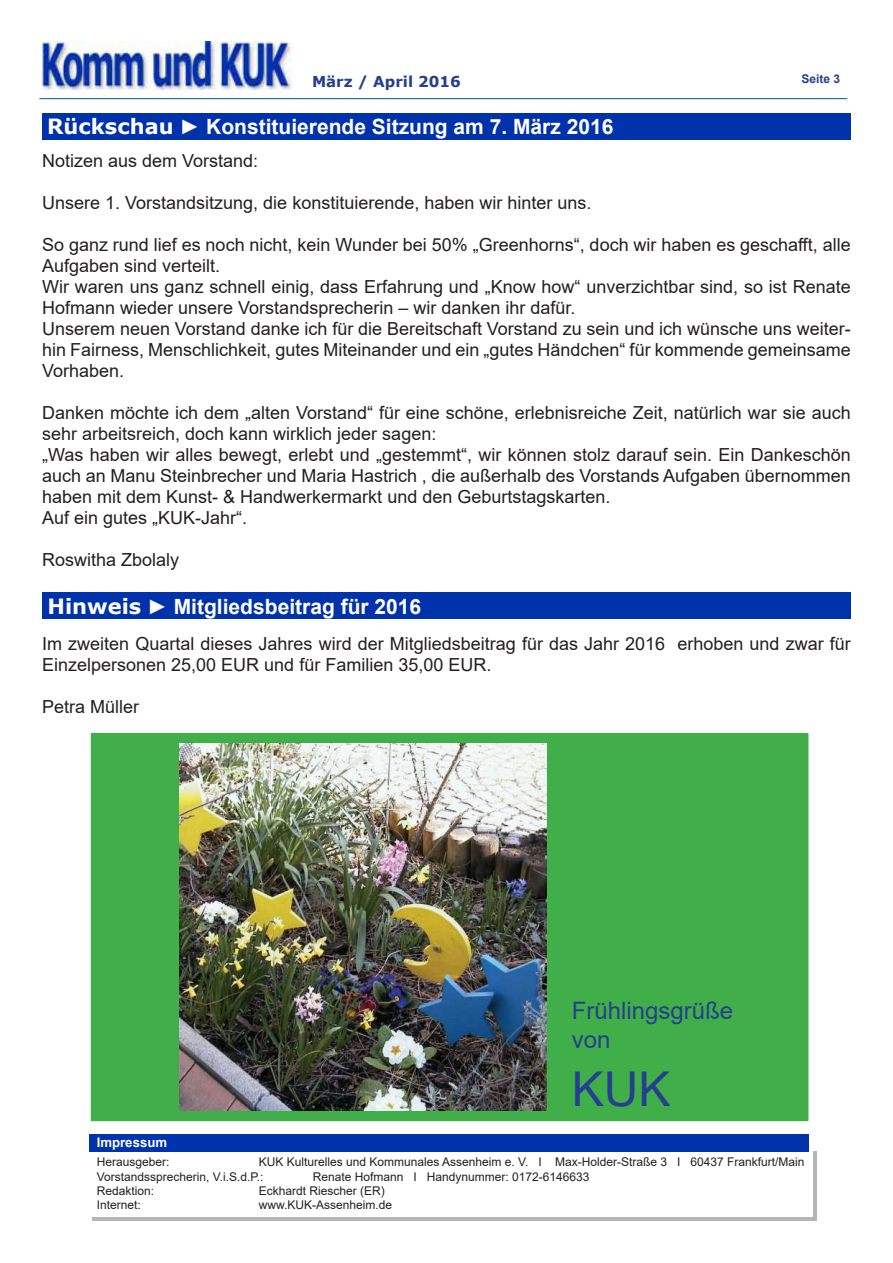
<style>
.page{position:relative;width:893px;height:1263px;background:#fff}
.page>*{position:absolute;margin:0;border:0;box-sizing:border-box;transform-origin:0 0}
.t1{font:48px "Arial";color:#253f8e}
.t2{font:24px "Arial";color:#253f8e}
.t3{font:700 21px "Arial";color:#fff}
.t4{font:18px/21px "Arial";color:#231f20}
.t5{font:16.8px "Verdana";color:#253f8e}
.t6{font:700 15px "Verdana";color:#253f8e}
.t7{font:700 13.2px "Arial";color:#fff}
.t8{font:12px "Arial";color:#231f20}
.t9{font:700 12px "Arial";color:#253f8e}
.s1{font-family:"Verdana";font-weight:400;font-size:16.8px}
.s2{font-family:"Verdana"}
</style>
<div class="page">
<div style="left:89px;top:731px;width:721px;height:392px;background:#40ae49;border:2px solid #fff"></div>
<div style="left:42px;top:113px;width:808px;height:27px;background:#0032ab"></div>
<img style="left:41px;top:42px;width:252px;height:47px">
<hr style="left:39px;top:98px;width:808px;height:1px;background:#0059a1">
<div style="left:92px;top:1151px;width:725px;height:69px;background:linear-gradient(to right,#b4b5b8,#b4b5b8)"></div>
<div style="left:90px;top:1147px;width:723px;height:69px;background:#fff"></div>
<div style="left:89px;top:1134px;width:719px;height:17px;background:#0032ab"></div>
<div style="left:43px;top:592px;width:808px;height:27px;background:#0032ab"></div>
<img style="left:180px;top:744px;width:366px;height:366px">
<p class="t5" style="left:317px;top:66px;width:117px">Oktober 2011</p>
<p class="t5" style="left:788px;top:66px;width:44px">Seite</p>
<p class="t9" style="left:801px;top:70px;width:47px">Seite 3<span class="s1">2</span></p>
<p class="t6" style="left:312px;top:71px;width:150px">März / April 2016</p>
<p class="t3" style="left:47px;top:112px;width:568px"><span class="s2">Rückschau</span> ► Konstituierende Sitzung am 7. März 2016</p>
<p class="t4" style="left:42px;top:150px;width:218px">Notizen aus dem Vorstand:</p>
<p class="t4" style="left:42px;top:192px;width:551px">Unsere 1. Vorstandsitzung, die konstituierende, haben wir hinter uns.</p>
<p class="t4" style="left:42px;top:234px;width:810px">So ganz rund lief es noch nicht, kein Wunder bei 50% „Greenhorns“, doch wir haben es geschafft, alle<br>Aufgaben sind verteilt.</p>
<p class="t4" style="left:42px;top:276px;width:810px">Wir waren uns ganz schnell einig, dass Erfahrung und „Know how“ unverzichtbar sind, so ist Renate<br>Hofmann wieder unsere Vorstandsprecherin – wir danken ihr dafür.</p>
<p class="t4" style="left:42px;top:318px;width:810px;text-align:justify">Unserem neuen Vorstand danke ich für die Bereitschaft Vorstand zu sein und ich wünsche uns weiter&shy;hin Fairness, Menschlichkeit, gutes Miteinander und ein „gutes Händchen“ für kommende gemeinsame Vorhaben.</p>
<p class="t4" style="left:42px;top:402px;width:810px">Danken möchte ich dem „alten Vorstand“ für eine schöne, erlebnisreiche Zeit, natürlich war sie auch sehr arbeitsreich, doch kann wirklich jeder sagen:</p>
<p class="t4" style="left:42px;top:444px;width:810px;text-align:justify">„Was haben wir alles bewegt, erlebt und „gestemmt“, wir können stolz darauf sein. Ein Dankeschön auch an Manu Steinbrecher und Maria Hastrich , die außerhalb des Vorstands Aufgaben übernommen haben mit dem Kunst- &amp; Handwerkermarkt und den Geburtstagskarten.</p>
<p class="t4" style="left:42px;top:507px;width:207px">Auf ein gutes „KUK-Jahr“.</p>
<p class="t4" style="left:42px;top:549px;width:139px">Roswitha Zbolaly</p>
<p class="t3" style="left:47px;top:592px;width:375px"><span class="s2">Hinweis</span> ► Mitgliedsbeitrag für 2016</p>
<p class="t4" style="left:42px;top:633px;width:810px">Im zweiten Quartal dieses Jahres wird der Mitgliedsbeitrag für das Jahr 2016 erhoben und zwar für<br>Einzelpersonen 25,00 EUR und für Familien 35,00 EUR.</p>
<p class="t4" style="left:42px;top:696px;width:99px">Petra Müller</p>
<p class="t2" style="left:572px;top:994px;width:163px">Frühlingsgrüße</p>
<p class="t2" style="left:572px;top:1023px;width:40px">von</p>
<p class="t1" style="left:572px;top:1056px;width:100px">KUK</p>
<p class="t7" style="left:97px;top:1133px;width:72px">Impressum</p>
<p class="t8" style="left:97px;top:1154px;width:74px">Herausgeber:</p>
<p class="t8" style="left:259px;top:1154px;width:547px">KUK Kulturelles und Kommunales Assenheim e. V. I Max-Holder-Straße 3 I 60437 Frankfurt/Main</p>
<p class="t8" style="left:97px;top:1168px;width:168px">Vorstandssprecherin, V.i.S.d.P.:</p>
<p class="t8" style="left:313px;top:1168px;width:278px">Renate Hofmann I Handynummer: 0172-6146633</p>
<p class="t8" style="left:97px;top:1182px;width:59px">Redaktion:</p>
<p class="t8" style="left:259px;top:1182px;width:128px">Eckhardt Riescher (ER)</p>
<p class="t8" style="left:97px;top:1197px;width:46px">Internet:</p>
<p class="t8" style="left:259px;top:1197px;width:135px">www.KUK-Assenheim.de</p>
</div>
